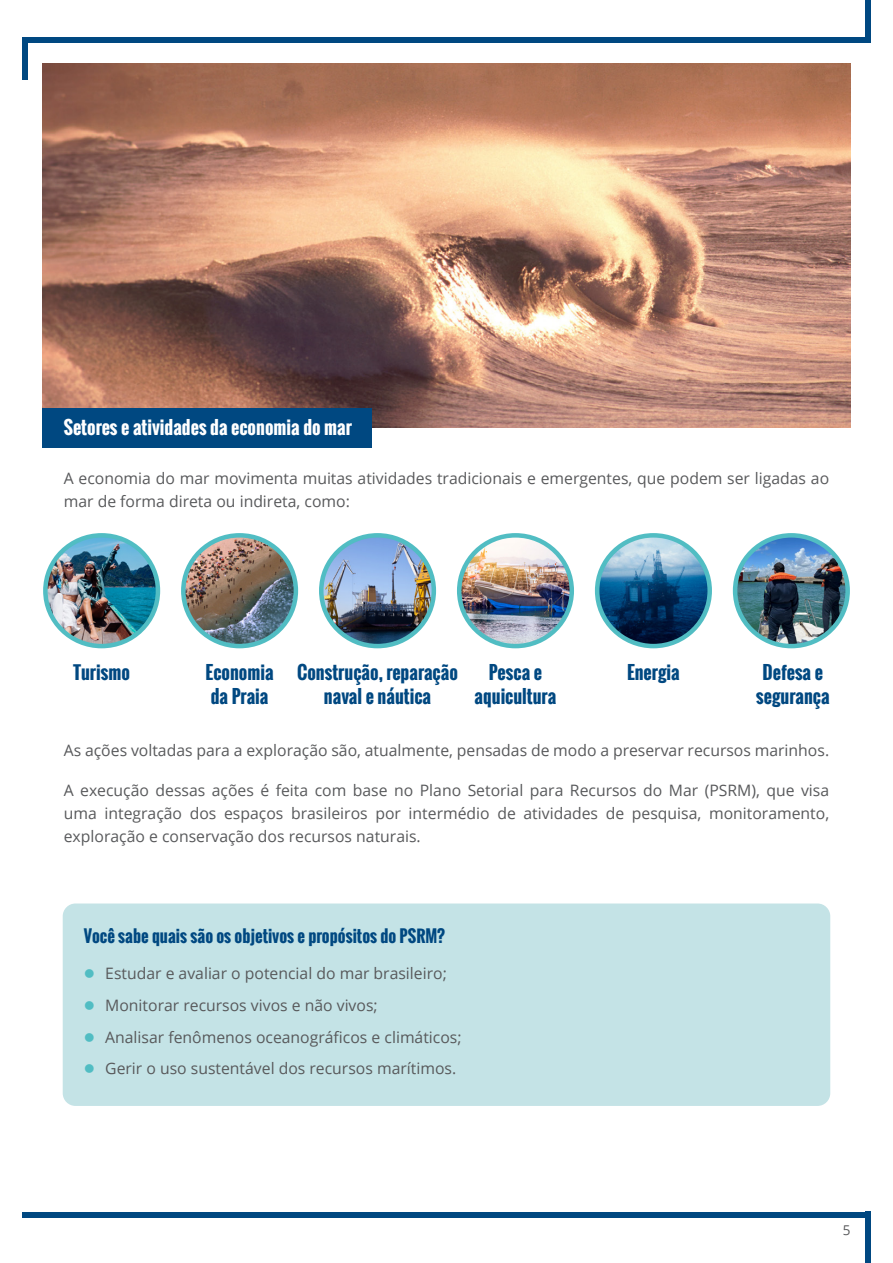
<style>
.page{position:relative;width:893px;height:1263px;background:#fff}
.page>*{position:absolute;margin:0;border:0;box-sizing:border-box;transform-origin:0 0}
.t1{font:700 18px/24px "Oswald";color:#004881;text-align:center}
.t2{font:700 18px "Oswald";color:#fff}
.t3{font:700 16.5px "Oswald";color:#004881}
.t4{font:15.75px/23.2px "Open Sans";color:#58595b}
.t5{font:13.5px "Open Sans";color:#58595b}
.s1{color:#51bdc3}
</style>
<div class="page">
<div style="left:23px;top:1212px;width:847px;height:5px;background:#004881"></div>
<div style="left:23px;top:37px;width:847px;height:5px;background:#004881"></div>
<div style="left:865px;top:0;width:5px;height:42px;background:#004881"></div>
<div style="left:23px;top:37px;width:5px;height:43px;background:#004881"></div>
<div style="left:865px;top:1212px;width:5px;height:51px;background:#004881"></div>
<img style="left:43px;top:64px;width:807px;height:363px">
<div style="left:43px;top:408px;width:329px;height:39px;background:#004881"></div>
<div style="left:63px;top:903px;width:767px;height:203px;background:#c4e3e6;border-radius:13px"></div>
<img style="left:45px;top:535px;width:112px;height:111px">
<div style="left:43px;top:533px;width:117px;height:115px;border:4px solid #51bdc3;border-radius:50%"></div>
<img style="left:597px;top:535px;width:113px;height:111px">
<div style="left:595px;top:533px;width:117px;height:115px;border:4px solid #51bdc3;border-radius:50%"></div>
<img style="left:183px;top:535px;width:113px;height:111px">
<div style="left:181px;top:533px;width:117px;height:115px;border:4px solid #51bdc3;border-radius:50%"></div>
<img style="left:321px;top:535px;width:113px;height:111px">
<div style="left:319px;top:533px;width:117px;height:115px;border:4px solid #51bdc3;border-radius:50%"></div>
<img style="left:459px;top:535px;width:113px;height:111px">
<div style="left:457px;top:533px;width:117px;height:115px;border:4px solid #51bdc3;border-radius:50%"></div>
<img style="left:735px;top:535px;width:112px;height:111px">
<div style="left:733px;top:533px;width:117px;height:115px;border:4px solid #51bdc3;border-radius:50%"></div>
<p class="t2" style="left:64px;top:414px;width:290px">Setores e atividades da economia do mar</p>
<p class="t4" style="left:64px;top:466px;width:767px">A economia do mar movimenta muitas atividades tradicionais e emergentes, que podem ser ligadas ao mar de forma direta ou indireta, como:</p>
<p class="t1" style="left:297px;top:660px;width:162px">Construção, reparação naval e náutica</p>
<p class="t1" style="left:475px;top:660px;width:83px">Pesca e aquicultura</p>
<p class="t1" style="left:756px;top:660px;width:75px">Defesa e segurança</p>
<p class="t4" style="left:64px;top:738px;width:767px">As ações voltadas para a exploração são, atualmente, pensadas de modo a preservar recursos marinhos.</p>
<p class="t4" style="left:64px;top:778px;width:767px;text-align:justify">A execução dessas ações é feita com base no Plano Setorial para Recursos do Mar (PSRM), que visa uma integração dos espaços brasileiros por intermédio de atividades de pesquisa, monitoramento, exploração e conservação dos recursos naturais.</p>
<p class="t1" style="left:73px;top:660px;width:58px">Turismo</p>
<p class="t1" style="left:206px;top:660px;width:70px">Economia</p>
<p class="t1" style="left:627px;top:660px;width:54px">Energia</p>
<p class="t1" style="left:211px;top:684px;width:59px">da Praia</p>
<p class="t3" style="left:84px;top:924px;width:363px">Você sabe quais são os objetivos e propósitos do PSRM?</p>
<p class="t4" style="left:84px;top:961px;width:364px"><span class="s1">●</span> Estudar e avaliar o potencial do mar brasileiro;</p>
<p class="t4" style="left:84px;top:993px;width:295px"><span class="s1">●</span> Monitorar recursos vivos e não vivos;</p>
<p class="t4" style="left:84px;top:1025px;width:379px"><span class="s1">●</span> Analisar fenômenos oceanográficos e climáticos;</p>
<p class="t4" style="left:84px;top:1057px;width:374px"><span class="s1">●</span> Gerir o uso sustentável dos recursos marítimos.</p>
<p class="t5" style="left:843px;top:1221px;width:9px">5</p>
</div>
